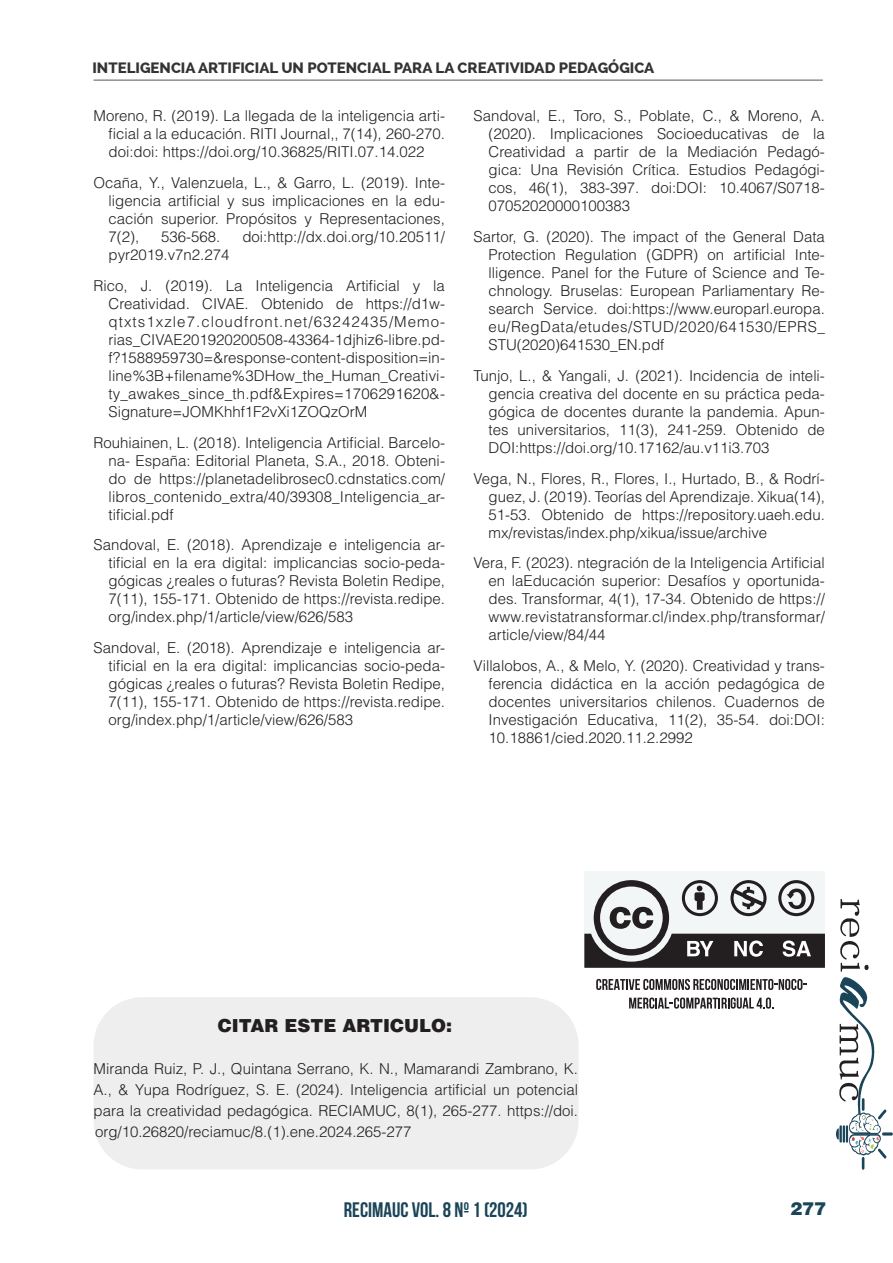
<style>
.page{position:relative;width:893px;height:1263px;background:#fff}
.page>*{position:absolute;margin:0;border:0;box-sizing:border-box;transform-origin:0 0}
.t1{font:700 21px "Bebas Neue";color:#1a4458}
.t2{font:900 18px "Helvetica LT Std";color:#231f20}
.t3{font:900 18px "Helvetica LT Std";color:#1a4458}
.t4{font:300 15px/18px "Helvetica LT Std";color:#231f20;text-align:justify}
.t5{font:800 15px "Raleway";color:#333}
</style>
<div class="page">
<hr style="left:94px;top:80px;width:729px;height:1px;background:#545557">
<svg style="left:836px;top:899px;width:57px;height:271px"></svg>
<div style="left:94px;top:997px;width:485px;height:172px;background:#edeeed;border-radius:49px"></div>
<svg style="left:596px;top:979px;width:211px;height:11px"></svg>
<svg style="left:629px;top:997px;width:145px;height:12px"></svg>
<div style="left:584px;top:871px;width:241px;height:97px;background:#f3f6f7"></div>
<svg style="left:584px;top:880px;width:241px;height:88px"></svg>
<p class="t5" style="left:92px;top:59px;width:563px">INTELIGENCIA ARTIFICIAL UN POTENCIAL PARA LA CREATIVIDAD PEDAGÓGICA</p>
<p class="t4" style="left:109px;top:107px;width:338px;text-indent:-15px">Moreno, R. (2019). La llegada de la inteligencia arti&shy;ficial a la educación. RITI Journal,, 7(14), 260-270. doi:doi: https://doi.org/10.36825/RITI.07.14.022</p>
<p class="t4" style="left:109px;top:174px;width:338px;text-indent:-15px">Ocaña, Y., Valenzuela, L., &amp; Garro, L. (2019). Inte&shy;ligencia artificial y sus implicaciones en la edu&shy;cación superior. Propósitos y Representaciones, 7(2),</p>
<p class="t4" style="left:161px;top:228px;width:61px">536-568.</p>
<p class="t4" style="left:242px;top:228px;width:204px">doi:http://dx.doi.org/10.20511/</p>
<p class="t4" style="left:109px;top:246px;width:122px">pyr2019.v7n2.274</p>
<p class="t4" style="left:109px;top:276px;width:338px;text-indent:-15px">Rico, J. (2019). La Inteligencia Artificial y la Creatividad. CIVAE. Obtenido de https://d1w&shy;qtxts1xzle7.cloudfront.net/63242435/Memo&shy;rias_CIVAE201920200508-43364-1djhiz6-libre.pd&shy;f?1588959730=&amp;response-content-disposition=in&shy;line%3B+filename%3DHow_the_Human_Creativi&shy;ty_awakes_since_th.pdf&amp;Expires=1706291620&amp;- Signature=JOMKhhf1F2vXi1ZOQzOrM</p>
<p class="t4" style="left:109px;top:433px;width:338px;text-indent:-15px">Rouhiainen, L. (2018). Inteligencia Artificial. Barcelo&shy;na- España: Editorial Planeta, S.A., 2018. Obteni&shy;do de https://planetadelibrosec0.cdnstatics.com/ libros_contenido_extra/40/39308_Inteligencia_ar&shy;tificial.pdf</p>
<p class="t4" style="left:109px;top:536px;width:338px;text-indent:-15px">Sandoval, E. (2018). Aprendizaje e inteligencia ar&shy;tificial en la era digital: implicancias socio-peda&shy;gógicas ¿reales o futuras? Revista Boletin Redipe, 7(11), 155-171. Obtenido de https://revista.redipe. org/index.php/1/article/view/626/583</p>
<p class="t4" style="left:109px;top:639px;width:338px;text-indent:-15px">Sandoval, E. (2018). Aprendizaje e inteligencia ar&shy;tificial en la era digital: implicancias socio-peda&shy;gógicas ¿reales o futuras? Revista Boletin Redipe, 7(11), 155-171. Obtenido de https://revista.redipe. org/index.php/1/article/view/626/583</p>
<p class="t4" style="left:488px;top:107px;width:338px;text-indent:-15px">Sandoval, E., Toro, S., Poblate, C., &amp; Moreno, A. (2020). Implicaciones Socioeducativas de la Creatividad a partir de la Mediación Pedagó&shy;gica: Una Revisión Crítica. Estudios Pedagógi&shy;cos, 46(1), 383-397. doi:DOI: 10.4067/S0718- 07052020000100383</p>
<p class="t4" style="left:488px;top:228px;width:338px;text-indent:-15px">Sartor, G. (2020). The impact of the General Data Protection Regulation (GDPR) on artificial Inte&shy;lligence. Panel for the Future of Science and Te&shy;chnology. Bruselas: European Parliamentary Re&shy;search Service. doi:https://www.europarl.europa. eu/RegData/etudes/STUD/2020/641530/EPRS_ STU(2020)641530_EN.pdf</p>
<p class="t4" style="left:488px;top:366px;width:338px;text-indent:-15px">Tunjo, L., &amp; Yangali, J. (2021). Incidencia de inteli&shy;gencia creativa del docente en su práctica peda&shy;gógica de docentes durante la pandemia. Apun&shy;tes universitarios, 11(3), 241-259. Obtenido de DOI:https://doi.org/10.17162/au.v11i3.703</p>
<p class="t4" style="left:488px;top:469px;width:338px;text-indent:-15px">Vega, N., Flores, R., Flores, I., Hurtado, B., &amp; Rodrí&shy;guez, J. (2019). Teorías del Aprendizaje. Xikua(14), 51-53. Obtenido de https://repository.uaeh.edu. mx/revistas/index.php/xikua/issue/archive</p>
<p class="t4" style="left:488px;top:554px;width:338px;text-indent:-15px">Vera, F. (2023). ntegración de la Inteligencia Artificial en laEducación superior: Desafíos y oportunida&shy;des. Transformar, 4(1), 17-34. Obtenido de https:// www.revistatransformar.cl/index.php/transformar/ article/view/84/44</p>
<p class="t4" style="left:488px;top:657px;width:338px;text-indent:-15px">Villalobos, A., &amp; Melo, Y. (2020). Creatividad y trans&shy;ferencia didáctica en la acción pedagógica de docentes universitarios chilenos. Cuadernos de Investigación Educativa, 11(2), 35-54. doi:DOI:<br>10.18861/cied.2020.11.2.2992</p>
<p class="t2" style="left:218px;top:1013px;width:236px">CITAR ESTE ARTICULO:</p>
<p class="t4" style="left:94px;top:1058px;width:486px;line-height:21px">Miranda Ruiz, P. J., Quintana Serrano, K. N., Mamarandi Zambrano, K.<br>A., &amp; Yupa Rodríguez, S. E. (2024). Inteligencia artificial un potencial para la creatividad pedagógica. RECIAMUC, 8(1), 265-277. https://doi. org/10.26820/reciamuc/8.(1).ene.2024.265-277</p>
<h1 class="t1" style="left:344px;top:1198px;width:185px">RECIMAUC VOL. 8 Nº 1 (2024)</h1>
<p class="t3" style="left:790px;top:1197px;width:38px">277</p>
</div>
